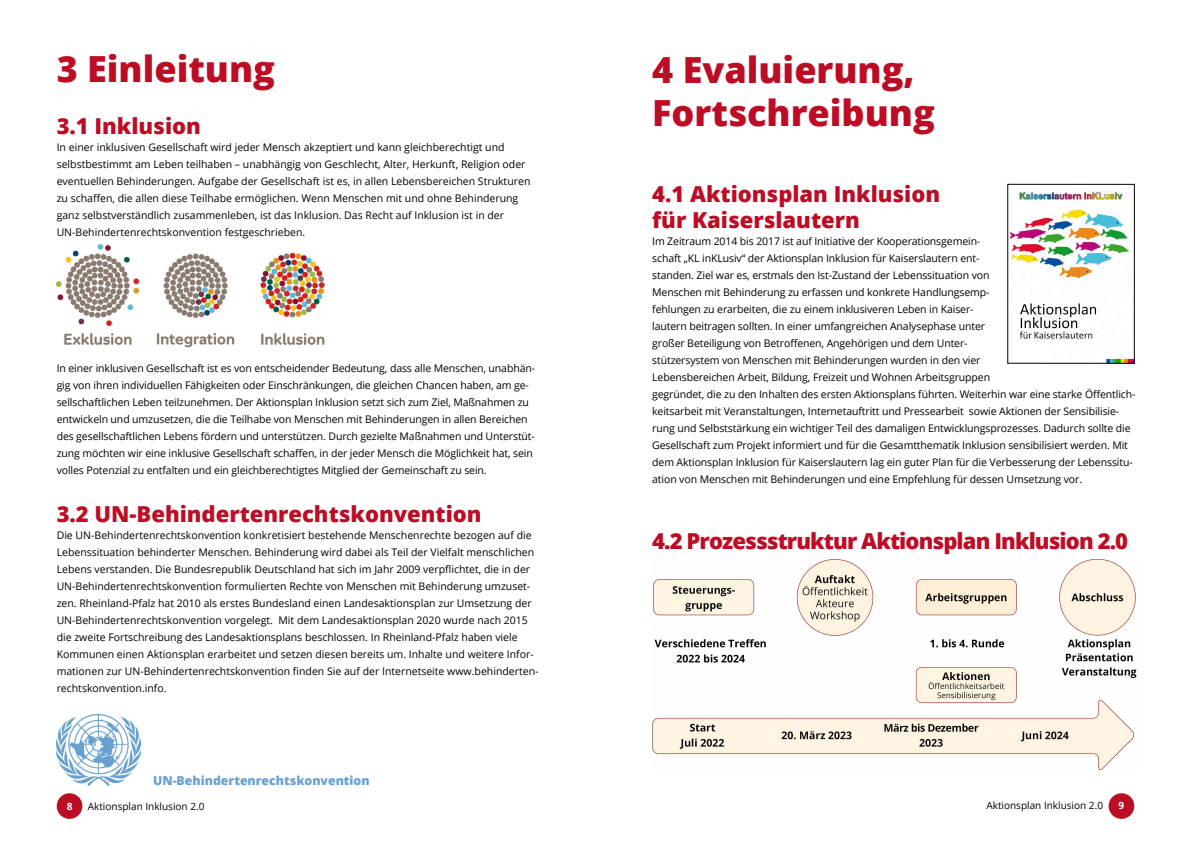
<style>
.page{position:relative;width:1191px;height:842px;background:#fff}
.page>*{position:absolute;margin:0;border:0;box-sizing:border-box;transform-origin:0 0}
.UB1{font:800 36px "Open Sans";color:#bc0d25}
.UB_2{font:800 22px "Open Sans";color:#bc0d25}
.UB_2-2{font:800 22px "Open Sans";letter-spacing:-.04em;color:#bc0d25}
.Überschrift_gross{font:800 12.3px "Open Sans";color:#67a1d2}
.Fließtext{font:10.5px/17px "Open Sans";letter-spacing:-.01em;color:#000}
.t1{font:10px "Open Sans";color:#000}
.t2{font:700 10px "Open Sans";color:#fff}
</style>
<div class="page">
<div style="left:1108px;top:793px;width:26px;height:26px;background:#bc0d25;border-radius:50%"></div>
<div style="left:57px;top:793px;width:25px;height:26px;background:#bc0d25;border-radius:50%"></div>
<img style="left:57px;top:714px;width:84px;height:71px">
<img style="left:57px;top:245px;width:268px;height:102px">
<img style="left:652px;top:560px;width:485px;height:210px">
<svg style="left:1007px;top:184px;width:127px;height:179px"></svg>
<h1 class="UB1" style="left:57px;top:41px;width:220px">3 Einleitung</h1>
<h2 class="UB_2" style="left:57px;top:109px;width:146px">3.1 Inklusion</h2>
<p class="Fließtext" style="left:57px;top:138px;width:475px">In einer inklusiven Gesellschaft wird jeder Mensch akzeptiert und kann gleichberechtigt und selbstbestimmt am Leben teilhaben – unabhängig von Geschlecht, Alter, Herkunft, Religion oder eventuellen Behinderungen. Aufgabe der Gesellschaft ist es, in allen Lebensbereichen Strukturen zu schaffen, die allen diese Teilhabe ermöglichen. Wenn Menschen mit und ohne Behinderung ganz selbstverständlich zusammenleben, ist das Inklusion. Das Recht auf Inklusion ist in der UN-Behindertenrechtskonvention festgeschrieben.</p>
<p class="Fließtext" style="left:57px;top:359px;width:480px">In einer inklusiven Gesellschaft ist es von entscheidender Bedeutung, dass alle Menschen, unabhän&shy;gig von ihren individuellen Fähigkeiten oder Einschränkungen, die gleichen Chancen haben, am ge&shy;sellschaftlichen Leben teilzunehmen. Der Aktionsplan Inklusion setzt sich zum Ziel, Maßnahmen zu entwickeln und umzusetzen, die die Teilhabe von Menschen mit Behinderungen in allen Bereichen des gesellschaftlichen Lebens fördern und unterstützen. Durch gezielte Maßnahmen und Unterstüt&shy;zung möchten wir eine inklusive Gesellschaft schaffen, in der jeder Mensch die Möglichkeit hat, sein volles Potenzial zu entfalten und ein gleichberechtigtes Mitglied der Gemeinschaft zu sein.</p>
<h2 class="UB_2" style="left:57px;top:498px;width:426px">3.2 UN-Behindertenrechtskonvention</h2>
<p class="Fließtext" style="left:57px;top:527px;width:483px">Die UN-Behindertenrechtskonvention konkretisiert bestehende Menschenrechte bezogen auf die Lebenssituation behinderter Menschen. Behinderung wird dabei als Teil der Vielfalt menschlichen Lebens verstanden. Die Bundesrepublik Deutschland hat sich im Jahr 2009 verpflichtet, die in der UN-Behindertenrechtskonvention formulierten Rechte von Menschen mit Behinderung umzuset&shy;zen. Rheinland-Pfalz hat 2010 als erstes Bundesland einen Landesaktionsplan zur Umsetzung der UN-Behindertenrechtskonvention vorgelegt. Mit dem Landesaktionsplan 2020 wurde nach 2015 die zweite Fortschreibung des Landesaktionsplans beschlossen. In Rheinland-Pfalz haben viele Kommunen einen Aktionsplan erarbeitet und setzen diesen bereits um. Inhalte und weitere Infor&shy;mationen zur UN-Behindertenrechtskonvention finden Sie auf der Internetseite www.behinderten&shy;rechtskonvention.info.</p>
<p class="Überschrift_gross" style="left:153px;top:771px;width:218px">UN-Behindertenrechtskonvention</p>
<h1 class="UB1" style="left:652px;top:42px;width:264px">4 Evaluierung,</h1>
<h1 class="UB1" style="left:652px;top:85px;width:284px">Fortschreibung</h1>
<h2 class="UB_2" style="left:652px;top:177px;width:289px">4.1 Aktionsplan Inklusion</h2>
<h2 class="UB_2" style="left:652px;top:203px;width:209px">für Kaiserslautern</h2>
<p class="Fließtext" style="left:652px;top:232px;width:485px">Im Zeitraum 2014 bis 2017 ist auf Initiative der Kooperationsgemein-<br>schaft „KL inKLusiv“ der Aktionsplan Inklusion für Kaiserslautern ent-<br>standen. Ziel war es, erstmals den Ist-Zustand der Lebenssituation von<br>Menschen mit Behinderung zu erfassen und konkrete Handlungsemp-<br>fehlungen zu erarbeiten, die zu einem inklusiveren Leben in Kaiser-<br>lautern beitragen sollten. In einer umfangreichen Analysephase unter<br>großer Beteiligung von Betroffenen, Angehörigen und dem Unter-<br>stützersystem von Menschen mit Behinderungen wurden in den vier<br>Lebensbereichen Arbeit, Bildung, Freizeit und Wohnen Arbeitsgruppen<br>gegründet, die zu den Inhalten des ersten Aktionsplans führten. Weiterhin war eine starke Öffentlich&shy;keitsarbeit mit Veranstaltungen, Internetauftritt und Pressearbeit sowie Aktionen der Sensibilisie&shy;rung und Selbststärkung ein wichtiger Teil des damaligen Entwicklungsprozesses. Dadurch sollte die Gesellschaft zum Projekt informiert und für die Gesamtthematik Inklusion sensibilisiert werden. Mit dem Aktionsplan Inklusion für Kaiserslautern lag ein guter Plan für die Verbesserung der Lebenssitu&shy;ation von Menschen mit Behinderungen und eine Empfehlung für dessen Umsetzung vor.</p>
<h2 class="UB_2-2" style="left:652px;top:524px;width:477px">4.2 Prozessstruktur Aktionsplan Inklusion 2.0</h2>
<p class="t1" style="left:88px;top:800px;width:118px">Aktionsplan Inklusion 2.0</p>
<p class="t1" style="left:986px;top:799px;width:118px">Aktionsplan Inklusion 2.0</p>
<p class="t2" style="left:67px;top:799px;width:7px">8</p>
<p class="t2" style="left:1118px;top:798px;width:7px">9</p>
</div>
